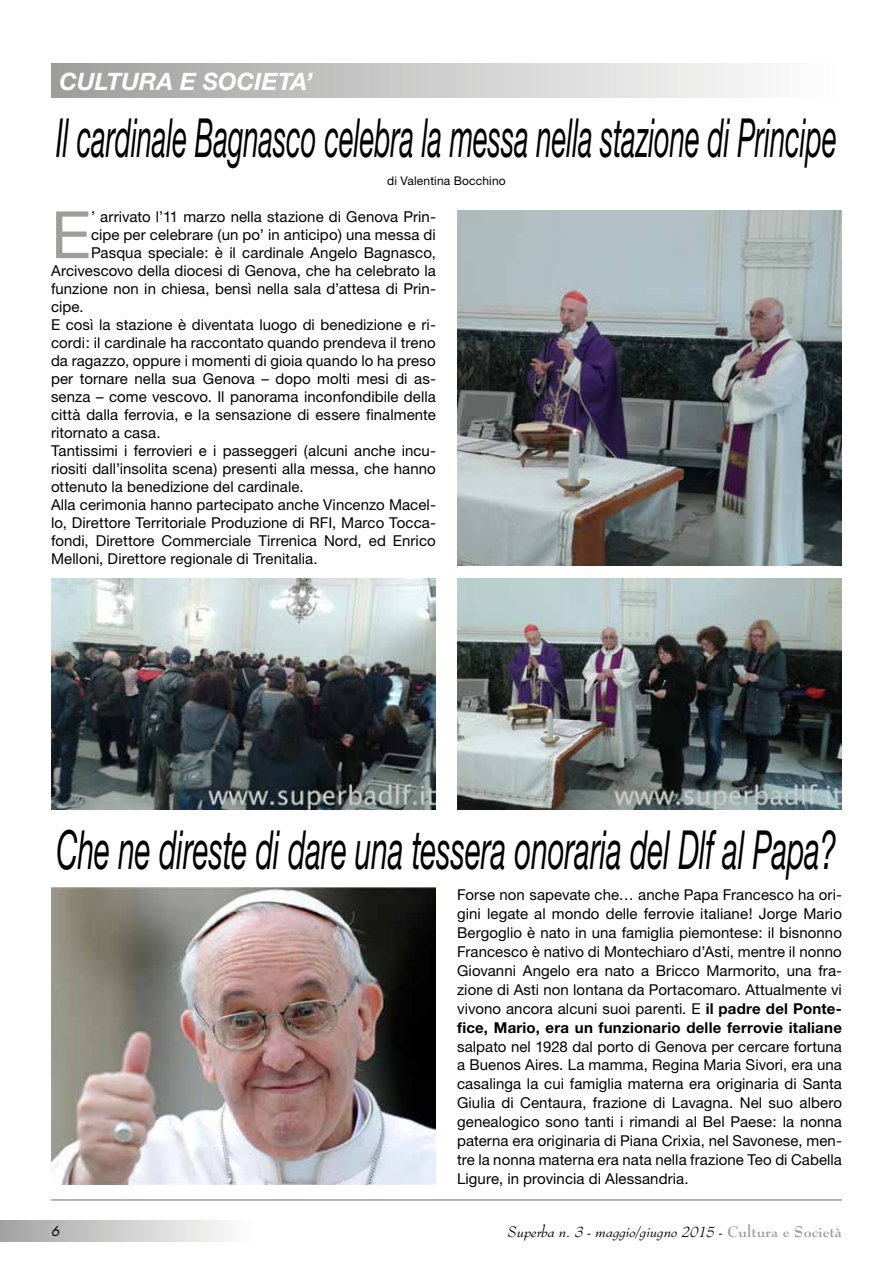
<style>
.page{position:relative;width:893px;height:1263px;background:#fff}
.page>*{position:absolute;margin:0;border:0;box-sizing:border-box;transform-origin:0 0}
.t1{font:65.4px "Helvetica Neue";color:#9d9d9c}
.t2{font:italic 54px "Helvetica Neue";letter-spacing:-.005em;color:#000;scale:.51 1}
.t3{font:italic 54px "Helvetica Neue";letter-spacing:-.005em;color:#000;scale:.55 1}
.t4{font:italic 700 24px "Helvetica Neue";color:#fff}
.t5{font:15px/18.9px "Helvetica Neue";letter-spacing:.005em;color:#000;text-align:justify}
.t6{font:italic 15px "Bernhard Modern BT";color:#000}
.t7{font:italic 13.5px "Futura";color:#000}
.t8{font:12px "Helvetica Neue";letter-spacing:.01em;color:#000}
.s1{font-weight:700}
.s2{font-weight:700;font-style:normal;color:#9d9d9c}
</style>
<div class="page">
<div style="left:0;top:1220px;width:255px;height:22px;background:linear-gradient(to right,#a3a3a3,#fff)"></div>
<hr style="left:51px;top:1199px;width:791px;height:2px;background:#9d9d9c">
<div style="left:51px;top:64px;width:791px;height:34px;background:linear-gradient(to right,#9e9e9e,#fff)"></div>
<img style="left:457px;top:210px;width:385px;height:356px">
<img style="left:457px;top:579px;width:385px;height:231px">
<img style="left:51px;top:579px;width:385px;height:231px">
<img style="left:51px;top:888px;width:385px;height:296px">
<h3 class="t4" style="left:60px;top:67px;width:255px">CULTURA E SOCIETA’</h3>
<h2 class="t2" style="left:56px;top:106px;width:1532px">Il cardinale Bagnasco celebra la messa nella stazione di Principe</h2>
<p class="t8" style="left:387px;top:173px;width:120px">di Valentina Bocchino</p>
<h1 class="t1" style="left:51px;top:196px;width:41px">E</h1>
<p class="t5" style="left:91px;top:207px;width:346px">’ arrivato l’11 marzo nella stazione di Genova Prin-</p>
<p class="t5" style="left:91px;top:225px;width:346px">cipe per celebrare (un po’ in anticipo) una messa di</p>
<p class="t5" style="left:91px;top:243px;width:346px">Pasqua speciale: è il cardinale Angelo Bagnasco,</p>
<p class="t5" style="left:51px;top:261px;width:386px">Arcivescovo della diocesi di Genova, che ha celebrato la</p>
<p class="t5" style="left:51px;top:279px;width:386px">funzione non in chiesa, bensì nella sala d’attesa di Prin-</p>
<p class="t5" style="left:51px;top:297px;width:34px">cipe.</p>
<p class="t5" style="left:51px;top:315px;width:386px">E così la stazione è diventata luogo di benedizione e ri-</p>
<p class="t5" style="left:51px;top:333px;width:386px">cordi: il cardinale ha raccontato quando prendeva il treno</p>
<p class="t5" style="left:51px;top:351px;width:386px">da ragazzo, oppure i momenti di gioia quando lo ha preso</p>
<p class="t5" style="left:51px;top:369px;width:386px">per tornare nella sua Genova – dopo molti mesi di as-</p>
<p class="t5" style="left:51px;top:387px;width:386px">senza – come vescovo. Il panorama inconfondibile della</p>
<p class="t5" style="left:51px;top:405px;width:386px">città dalla ferrovia, e la sensazione di essere finalmente</p>
<p class="t5" style="left:51px;top:423px;width:111px">ritornato a casa.</p>
<p class="t5" style="left:51px;top:441px;width:386px">Tantissimi i ferrovieri e i passeggeri (alcuni anche incu-</p>
<p class="t5" style="left:51px;top:459px;width:386px">riositi dall’insolita scena) presenti alla messa, che hanno</p>
<p class="t5" style="left:51px;top:477px;width:254px">ottenuto la benedizione del cardinale.</p>
<p class="t5" style="left:51px;top:495px;width:386px">Alla cerimonia hanno partecipato anche Vincenzo Macel-</p>
<p class="t5" style="left:51px;top:513px;width:386px">lo, Direttore Territoriale Produzione di RFI, Marco Tocca-</p>
<p class="t5" style="left:51px;top:531px;width:386px">fondi, Direttore Commerciale Tirrenica Nord, ed Enrico</p>
<p class="t5" style="left:51px;top:549px;width:268px">Melloni, Direttore regionale di Trenitalia.</p>
<h2 class="t3" style="left:57px;top:818px;width:1419px">Che ne direste di dare una tessera onoraria del Dlf al Papa?</h2>
<p class="t5" style="left:457px;top:885px;width:386px">Forse non sapevate che… anche Papa Francesco ha ori&shy;gini legate al mondo delle ferrovie italiane! Jorge Mario Bergoglio è nato in una famiglia piemontese: il bisnonno Francesco è nativo di Montechiaro d’Asti, mentre il nonno Giovanni Angelo era nato a Bricco Marmorito, una fra&shy;zione di Asti non lontana da Portacomaro. Attualmente vi vivono ancora alcuni suoi parenti. E <span class="s1">il padre del Ponte&shy;fice, Mario, era un funzionario delle ferrovie italiane</span></p>
<p class="t5" style="left:457px;top:1036px;width:386px">salpato nel 1928 dal porto di Genova per cercare fortuna a Buenos Aires. La mamma, Regina Maria Sivori, era una casalinga la cui famiglia materna era originaria di Santa Giulia di Centaura, frazione di Lavagna. Nel suo albero genealogico sono tanti i rimandi al Bel Paese: la nonna paterna era originaria di Piana Crixia, nel Savonese, men&shy;tre la nonna materna era nata nella frazione Teo di Cabella Ligure, in provincia di Alessandria.</p>
<p class="t7" style="left:51px;top:1222px;width:10px">6</p>
<p class="t6" style="left:508px;top:1222px;width:335px">Superba n. 3 - maggio/giugno 2015 - <span class="s2">Cultura e Società</span></p>
</div>
